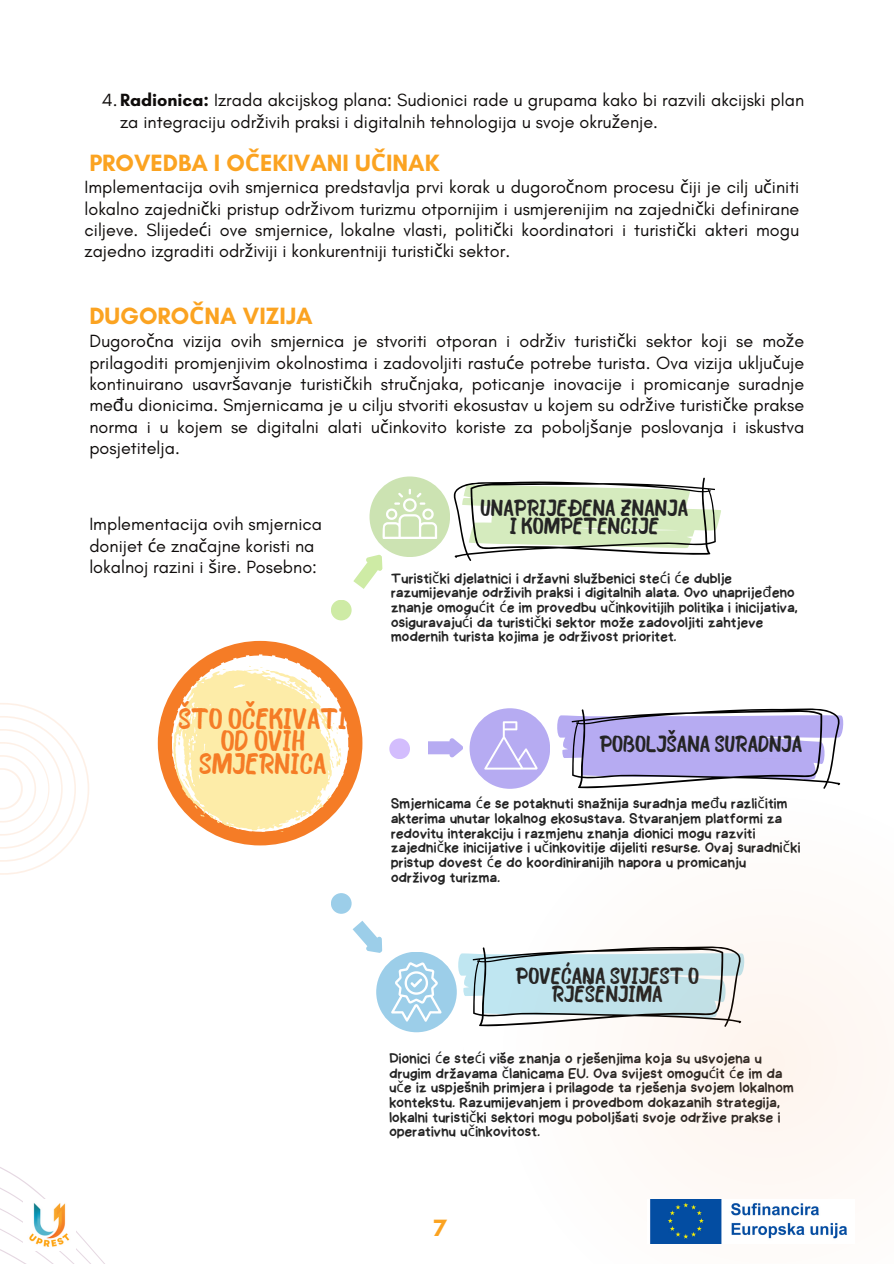
<style>
.page{position:relative;width:894px;height:1264px;background:#fff}
.page>*{position:absolute;margin:0;border:0;box-sizing:border-box;transform-origin:0 0}
.t1{font:28.5px/22.5px "Bosk";color:#f57c26;text-align:center}
.t2{font:700 24px "Glacial Indifference";color:#fba321}
.t3{font:22.5px/18px "Bosk";color:#242424;text-align:center}
.t4{font:18px/21.3px "Glacial Indifference";color:#0f0c0b}
.t5{font:15px/14.7px "Handyman";letter-spacing:.025em;color:#242424}
.s1{font-weight:700}
.s2{font-family:"Noto Sans"}
</style>
<div class="page">
<svg style="left:0;top:703px;width:89px;height:171px"></svg>
<div style="left:331px;top:893px;width:20px;height:20px;background:#9ccee9;border-radius:50%"></div>
<div style="left:389px;top:738px;width:21px;height:21px;background:#d3bdfd;border-radius:50%"></div>
<div style="left:331px;top:599px;width:20px;height:21px;background:#ceeba5;border-radius:50%"></div>
<div style="left:369px;top:476px;width:81px;height:81px;background:#cce3b2;border-radius:50%"></div>
<svg style="left:557px;top:708px;width:287px;height:50px"></svg>
<div style="left:469px;top:708px;width:81px;height:80px;background:#b6abf2;border-radius:50%"></div>
<div style="left:376px;top:951px;width:80px;height:81px;background:#9ccee9;border-radius:50%"></div>
<svg style="left:382px;top:489px;width:55px;height:50px"></svg>
<svg style="left:490px;top:721px;width:42px;height:37px"></svg>
<svg style="left:428px;top:738px;width:35px;height:19px"></svg>
<svg style="left:352px;top:921px;width:89px;height:100px"></svg>
<svg style="left:353px;top:549px;width:35px;height:40px"></svg>
<svg style="left:448px;top:477px;width:273px;height:84px"></svg>
<svg style="left:158px;top:641px;width:204px;height:204px"></svg>
<svg style="left:463px;top:758px;width:427px;height:486px"></svg>
<svg style="left:0;top:1167px;width:104px;height:96px"></svg>
<img style="left:647px;top:1199px;width:207px;height:43px">
<img style="left:24px;top:1199px;width:51px;height:51px">
<p class="t4" style="left:120px;top:89px;width:685px;text-indent:-18px">4.<span class="s1">Radionica:</span> Izrada akcijskog plana: Sudionici rade u grupama kako bi razvili akcijski plan za integraciju odr<span class="s2">ž</span>ivih praksi i digitalnih tehnologija u svoje okru<span class="s2">ž</span>enje.</p>
<p class="t2" style="left:89px;top:148px;width:351px">PROVEDBA I O<span class="s2">Č</span>EKIVANI U<span class="s2">Č</span>INAK</p>
<h3 class="t4" style="left:84px;top:176px;width:716px;text-align:justify">Implementacija ovih smjernica predstavlja prvi korak u dugoro<span class="s2">č</span>nom procesu <span class="s2">č</span>iji je cilj u<span class="s2">č</span>initi lokalno zajedni<span class="s2">č</span>ki pristup odr<span class="s2">ž</span>ivom turizmu otpornijim i usmjerenijim na zajedni<span class="s2">č</span>ki definirane ciljeve. Slijede<span class="s2">ć</span>i ove smjernice, lokalne vlasti, politi<span class="s2">č</span>ki koordinatori i turisti<span class="s2">č</span>ki akteri mogu zajedno izgraditi odr<span class="s2">ž</span>iviji i konkurentniji turisti<span class="s2">č</span>ki sektor.</h3>
<p class="t2" style="left:89px;top:301px;width:225px">DUGORO<span class="s2">Č</span>NA VIZIJA</p>
<p class="t4" style="left:89px;top:330px;width:716px;text-align:justify">Dugoro<span class="s2">č</span>na vizija ovih smjernica je stvoriti otporan i odr<span class="s2">ž</span>iv turisti<span class="s2">č</span>ki sektor koji se mo<span class="s2">ž</span>e prilagoditi promjenjivim okolnostima i zadovoljiti rastu<span class="s2">ć</span>e potrebe turista. Ova vizija uklju<span class="s2">č</span>uje kontinuirano usavr<span class="s2">š</span>avanje turisti<span class="s2">č</span>kih stru<span class="s2">č</span>njaka, poticanje inovacije i promicanje suradnje me<span class="s2">đ</span>u dionicima. Smjernicama je u cilju stvoriti ekosustav u kojem su odr<span class="s2">ž</span>ive turisti<span class="s2">č</span>ke prakse norma i u kojem se digitalni alati u<span class="s2">č</span>inkovito koriste za pobolj<span class="s2">š</span>anje poslovanja i iskustva posjetitelja.</p>
<p class="t4" style="left:89px;top:513px;width:234px">Implementacija ovih smjernica donijet <span class="s2">ć</span>e zna<span class="s2">č</span>ajne koristi na lokalnoj razini i <span class="s2">š</span>ire. Posebno:</p>
<p class="t1" style="left:178px;top:710px;width:170px">ŠTO OČEKIVATI<br>OD OVIH<br>SMJERNICA</p>
<p class="t3" style="left:480px;top:501px;width:209px">UNAPRIJEĐENA ZNANJA<br>I KOMPETENCIJE</p>
<h4 class="t5" style="left:391px;top:571px;width:408px">Turisti<span class="s2">č</span>ki djelatnici i državni službenici ste<span class="s2">ć</span>i <span class="s2">ć</span>e dublje razumijevanje održivih praksi i digitalnih alata. Ovo unaprije<span class="s2">đ</span>eno znanje omogu<span class="s2">ć</span>it <span class="s2">ć</span>e im provedbu u<span class="s2">č</span>inkovitijih politika i inicijativa, osiguravaju<span class="s2">ć</span>i da turisti<span class="s2">č</span>ki sektor može zadovoljiti zahtjeve modernih turista kojima je održivost prioritet.</h4>
<p class="t3" style="left:599px;top:737px;width:204px">POBOLJŠANA SURADNJA</p>
<h4 class="t5" style="left:391px;top:796px;width:410px">Smjernicama <span class="s2">ć</span>e se potaknuti snažnija suradnja me<span class="s2">đ</span>u razli<span class="s2">č</span>itim akterima unutar lokalnog ekosustava. Stvaranjem platformi za redovitu interakciju i razmjenu znanja dionici mogu razviti zajedni<span class="s2">č</span>ke inicijative i u<span class="s2">č</span>inkovitije dijeliti resurse. Ovaj suradni<span class="s2">č</span>ki pristup dovest <span class="s2">ć</span>e do koordiniranijih napora u promicanju održivog turizma.</h4>
<p class="t3" style="left:515px;top:969px;width:185px">POVEĆANA SVIJEST O<br>RJEŠENJIMA</p>
<p class="t5" style="left:389px;top:1051px;width:406px">Dionici <span class="s2">ć</span>e ste<span class="s2">ć</span>i više znanja o rješenjima koja su usvojena u drugim državama <span class="s2">č</span>lanicama EU. Ova svijest omogu<span class="s2">ć</span>it <span class="s2">ć</span>e im da u<span class="s2">č</span>e iz uspješnih primjera i prilagode ta rješenja svojem lokalnom kontekstu. Razumijevanjem i provedbom dokazanih strategija, lokalni turisti<span class="s2">č</span>ki sektori mogu poboljšati svoje održive prakse i operativnu u<span class="s2">č</span>inkovitost.</p>
<h3 class="t2" style="left:434px;top:1213px;width:15px">7</h3>
</div>
